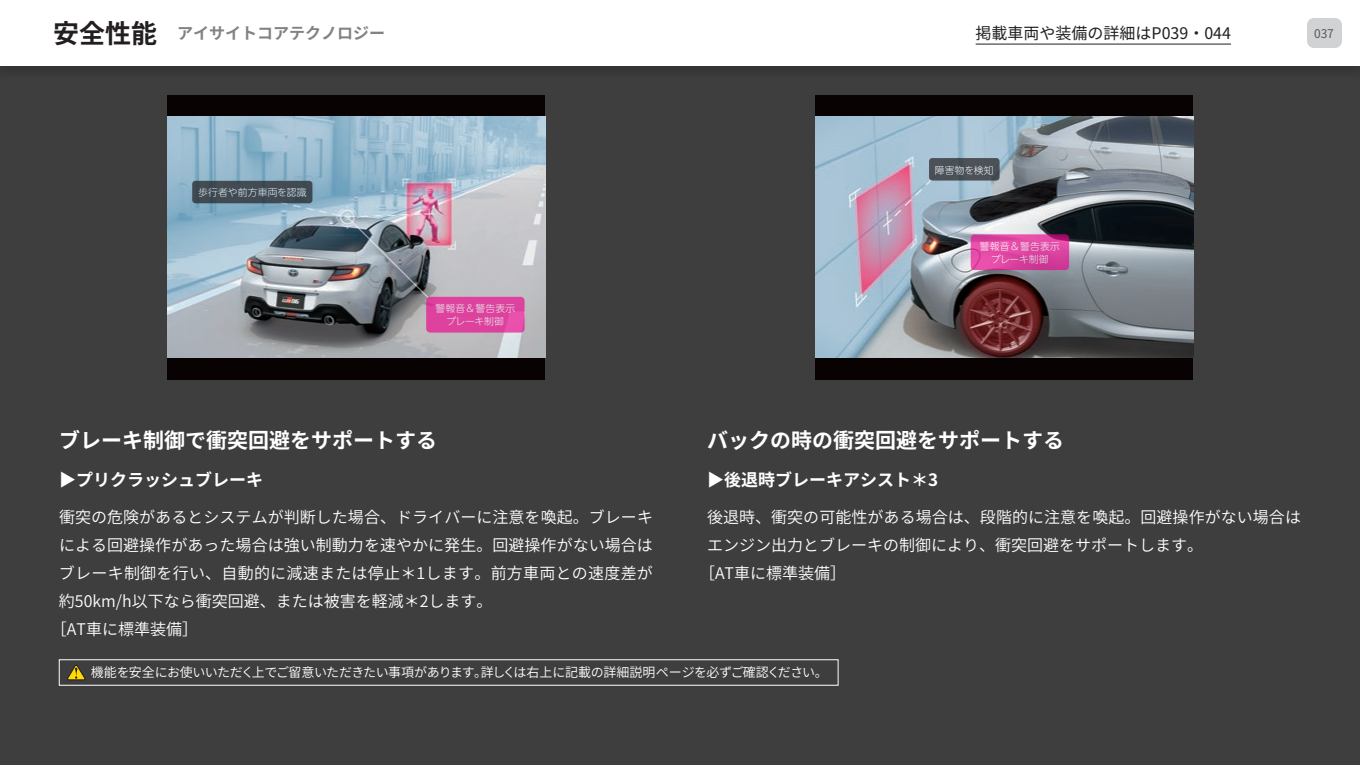
<style>
.page{position:relative;width:1360px;height:765px;background:#3e3e3f}
.page>*{position:absolute;margin:0;border:0;box-sizing:border-box;transform-origin:0 0}
.t1{font:700 21px "Noto Sans CJ Kjp";color:#fff}
.t2{font:700 17px "Noto Sans CJ Kjp";color:#fff}
.t3{font:600 16px "Noto Sans CJ Kjp";letter-spacing:.005em;color:#fff}
.t4{font:16px "Noto Sans CJ Kjp";color:#231f20}
.t5{font:700 16px "Noto Sans CJ Kjp";color:#808285}
.t6{font:600 13px "Noto Sans CJ Kjp";letter-spacing:-.03em;color:#fff}
.t7{font:12px "Noto Sans CJ Kjp";color:#57585a}
.t8{font:300 9.8px/13px "UD Shin M Go Pr 6";letter-spacing:.025em;color:#fff;text-align:center}
.s1{font-size:26px;color:#231f20}
</style>
<div class="page">
<div style="left:815px;top:95px;width:378px;height:284px;background:#080302"></div>
<div style="left:167px;top:95px;width:378px;height:284px;background:#080302"></div>
<img style="left:815px;top:117px;width:378px;height:241px">
<div style="left:929px;top:158px;width:71px;height:23px;background:#4b5157;border-radius:3px"></div>
<svg style="left:971px;top:234px;width:98px;height:36px;background:#dc45a1"></svg>
<img style="left:167px;top:117px;width:378px;height:241px">
<div style="left:192px;top:181px;width:120px;height:22px;background:#414b53;border-radius:3px"></div>
<div style="left:426px;top:297px;width:99px;height:36px;background:linear-gradient(to right,#db3f9b,#e147a3);border-radius:4px"></div>
<svg style="left:67px;top:665px;width:18px;height:15px"></svg>
<div style="left:59px;top:660px;width:779px;height:26px;border:1px solid #fff"></div>
<div style="left:0;top:0;width:1360px;height:80px;background:#383839"></div>
<div style="left:0;top:0;width:1360px;height:66px;background:#fff"></div>
<div style="left:1307px;top:18px;width:35px;height:30px;background:#d1d2d4;border-radius:7px"></div>
<hr style="left:976px;top:44px;width:255px;height:1px;background:#231f20">
<p class="t5" style="left:53px;top:24px;width:334px"><span class="s1">安全性能</span> アイサイトコアテクノロジー</p>
<p class="t4" style="left:976px;top:24px;width:257px">掲載車両や装備の詳細はP039・044</p>
<p class="t7" style="left:1314px;top:26px;width:21px">037</p>
<p class="t8" style="left:198px;top:186px;width:110px">歩行者や前方車両を認識</p>
<p class="t8" style="left:435px;top:302px;width:82px">警報音&amp;警告表示ブレーキ制御</p>
<h1 class="t1" style="left:59px;top:428px;width:379px">ブレーキ制御で衝突回避をサポートする</h1>
<p class="t2" style="left:59px;top:470px;width:205px">▶プリクラッシュブレーキ</p>
<p class="t3" style="left:59px;top:508px;width:596px">衝突の危険があるとシステムが判断した場合、ドライバーに注意を喚起。ブレーキ</p>
<p class="t3" style="left:59px;top:536px;width:595px">による回避操作があった場合は強い制動力を速やかに発生。回避操作がない場合は</p>
<p class="t3" style="left:59px;top:564px;width:595px">ブレーキ制御を行い、自動的に減速または停止＊1します。前方車両との速度差が</p>
<p class="t3" style="left:59px;top:592px;width:435px">約50km/h以下なら衝突回避、または被害を軽減＊2します。</p>
<p class="t3" style="left:51px;top:620px;width:149px">［AT車に標準装備］</p>
<p class="t8" style="left:935px;top:163px;width:60px">障害物を検知</p>
<p class="t8" style="left:980px;top:239px;width:82px">警報音&amp;警告表示ブレーキ制御</p>
<h1 class="t1" style="left:707px;top:428px;width:358px">バックの時の衝突回避をサポートする</h1>
<p class="t2" style="left:707px;top:470px;width:233px">▶後退時ブレーキアシスト＊3</p>
<p class="t3" style="left:707px;top:508px;width:596px">後退時、衝突の可能性がある場合は、段階的に注意を喚起。回避操作がない場合は</p>
<p class="t3" style="left:707px;top:536px;width:497px">エンジン出力とブレーキの制御により、衝突回避をサポートします。</p>
<p class="t3" style="left:699px;top:564px;width:149px">［AT車に標準装備］</p>
<p class="t6" style="left:91px;top:665px;width:739px">機能を安全にお使いいただく上でご留意いただきたい事項があります。詳しくは右上に記載の詳細説明ページを必ずご確認ください。</p>
</div>
